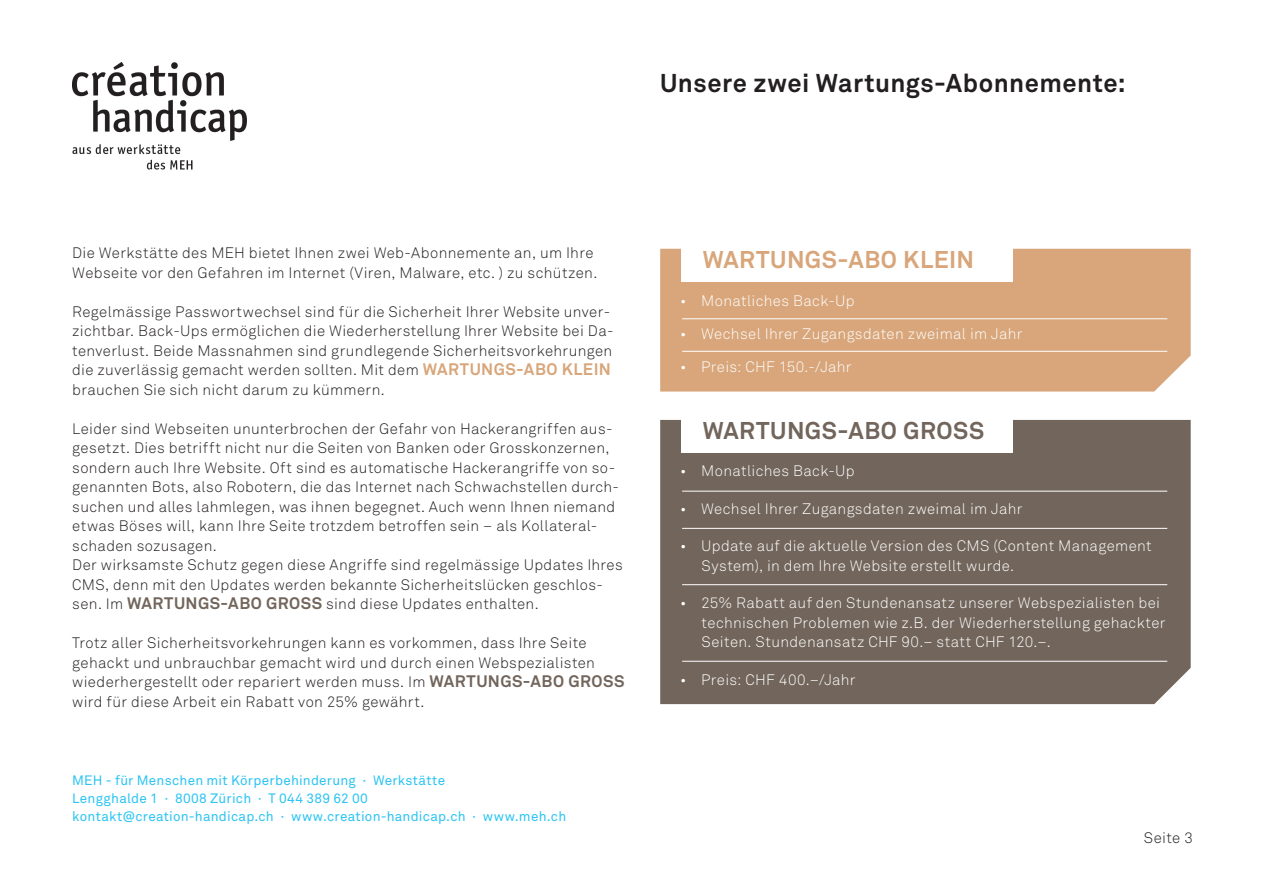
<style>
.page{position:relative;width:1263px;height:893px;background:#fff}
.page>*{position:absolute;margin:0;border:0;box-sizing:border-box;transform-origin:0 0}
.t1{font:700 25.5px "Akkurat Std";letter-spacing:.02em;color:#231f20}
.t2{font:700 24px "Akkurat Std";letter-spacing:.02em;color:#d8a67a}
.t3{font:700 24px "Akkurat Std";letter-spacing:.025em;color:#72655b}
.t4{font:300 15px/19.5px "Akkurat Std";letter-spacing:.025em;color:#231f20}
.t5{font:300 15px/19.5px "Akkurat Std";letter-spacing:.02em;color:#fff}
.t6{font:13.5px "Akkurat Std";letter-spacing:.02em;color:#2bc4f3}
.s1{font-weight:700;font-size:16.5px;color:#d8a67a}
.s2{font-weight:700;font-size:16.5px;color:#72655b}
</style>
<div class="page">
<div style="left:660px;top:249px;width:531px;height:143px;background:#d8a67a"></div>
<div style="left:660px;top:420px;width:531px;height:284px;background:#72655b"></div>
<img style="left:72px;top:63px;width:175px;height:107px">
<div style="left:681px;top:247px;width:332px;height:35px;background:#fff"></div>
<div style="left:681px;top:418px;width:332px;height:35px;background:#fff"></div>
<hr style="left:682px;top:584px;width:485px;height:1px;background:#fff">
<hr style="left:682px;top:528px;width:485px;height:1px;background:#fff">
<hr style="left:682px;top:351px;width:485px;height:1px;background:#fff">
<hr style="left:682px;top:318px;width:485px;height:1px;background:#fff">
<hr style="left:682px;top:491px;width:485px;height:1px;background:#fff">
<hr style="left:682px;top:661px;width:485px;height:1px;background:#fff">
<p class="t1" style="left:660px;top:68px;width:467px">Unsere zwei Wartungs-Abonnemente:</p>
<p class="t4" style="left:72px;top:243px;width:527px">Die Werkstätte des MEH bietet Ihnen zwei Web-Abonnemente an, um Ihre<br>Webseite vor den Gefahren im Internet (Viren, Malware, etc. ) zu schützen.</p>
<p class="t4" style="left:72px;top:302px;width:543px">Regelmässige Passwortwechsel sind für die Sicherheit Ihrer Website unver&shy;zichtbar. Back-Ups ermöglichen die Wiederherstellung Ihrer Website bei Da&shy;tenverlust. Beide Massnahmen sind grundlegende Sicherheitsvorkehrungen die zuverlässig gemacht werden sollten. Mit dem <span class="s1">WARTUNGS-ABO KLEIN </span>brauchen Sie sich nicht darum zu kümmern.</p>
<p class="t4" style="left:72px;top:419px;width:548px">Leider sind Webseiten ununterbrochen der Gefahr von Hackerangriffen aus&shy;gesetzt. Dies betrifft nicht nur die Seiten von Banken oder Grosskonzernen, sondern auch Ihre Website. Oft sind es automatische Hackerangriffe von so&shy;genannten Bots, also Robotern, die das Internet nach Schwachstellen durch&shy;suchen und alles lahmlegen, was ihnen begegnet. Auch wenn Ihnen niemand etwas Böses will, kann Ihre Seite trotzdem betroffen sein – als Kollateral&shy;schaden sozusagen.</p>
<p class="t4" style="left:72px;top:555px;width:552px">Der wirksamste Schutz gegen diese Angriffe sind regelmässige Updates Ihres<br>CMS, denn mit den Updates werden bekannte Sicherheitslücken geschlos&shy;sen. Im <span class="s2">WARTUNGS-ABO GROSS</span> sind diese Updates enthalten.</p>
<p class="t4" style="left:72px;top:633px;width:554px">Trotz aller Sicherheitsvorkehrungen kann es vorkommen, dass Ihre Seite gehackt und unbrauchbar gemacht wird und durch einen Webspezialisten wiederhergestellt oder repariert werden muss. Im <span class="s2">WARTUNGS-ABO GROSS </span>wird für diese Arbeit ein Rabatt von 25% gewährt.</p>
<p class="t6" style="left:72px;top:772px;width:374px">MEH - für Menschen mit Körperbehinderung ∙ Werkstätte</p>
<p class="t6" style="left:72px;top:790px;width:297px">Lengghalde 1 ∙ 8008 Zürich ∙ T 044 389 62 00</p>
<p class="t6" style="left:72px;top:808px;width:495px">kontakt@creation-handicap.ch ∙ www.creation-handicap.ch ∙ www.meh.ch</p>
<p class="t2" style="left:703px;top:244px;width:273px">WARTUNGS-ABO KLEIN</p>
<p class="t5" style="left:680px;top:291px;width:176px">• Monatliches Back-Up</p>
<p class="t5" style="left:680px;top:324px;width:344px">• Wechsel Ihrer Zugangsdaten zweimal im Jahr</p>
<p class="t5" style="left:680px;top:357px;width:173px">• Preis: CHF 150.-/Jahr</p>
<p class="t3" style="left:703px;top:415px;width:283px">WARTUNGS-ABO GROSS</p>
<p class="t5" style="left:680px;top:461px;width:176px">• Monatliches Back-Up</p>
<p class="t5" style="left:680px;top:499px;width:344px">• Wechsel Ihrer Zugangsdaten zweimal im Jahr</p>
<p class="t5" style="left:702px;top:536px;width:452px;text-indent:-22px">• Update auf die aktuelle Version des CMS (Content Management<br>System), in dem Ihre Website erstellt wurde.</p>
<p class="t5" style="left:702px;top:593px;width:465px;text-indent:-22px">• 25% Rabatt auf den Stundenansatz unserer Webspezialisten bei technischen Problemen wie z.B. der Wiederherstellung gehackter<br>Seiten. Stundenansatz CHF 90.– statt CHF 120.–.</p>
<p class="t5" style="left:680px;top:670px;width:177px">• Preis: CHF 400.–/Jahr</p>
<p class="t4" style="left:1144px;top:828px;width:50px">Seite 3</p>
</div>
